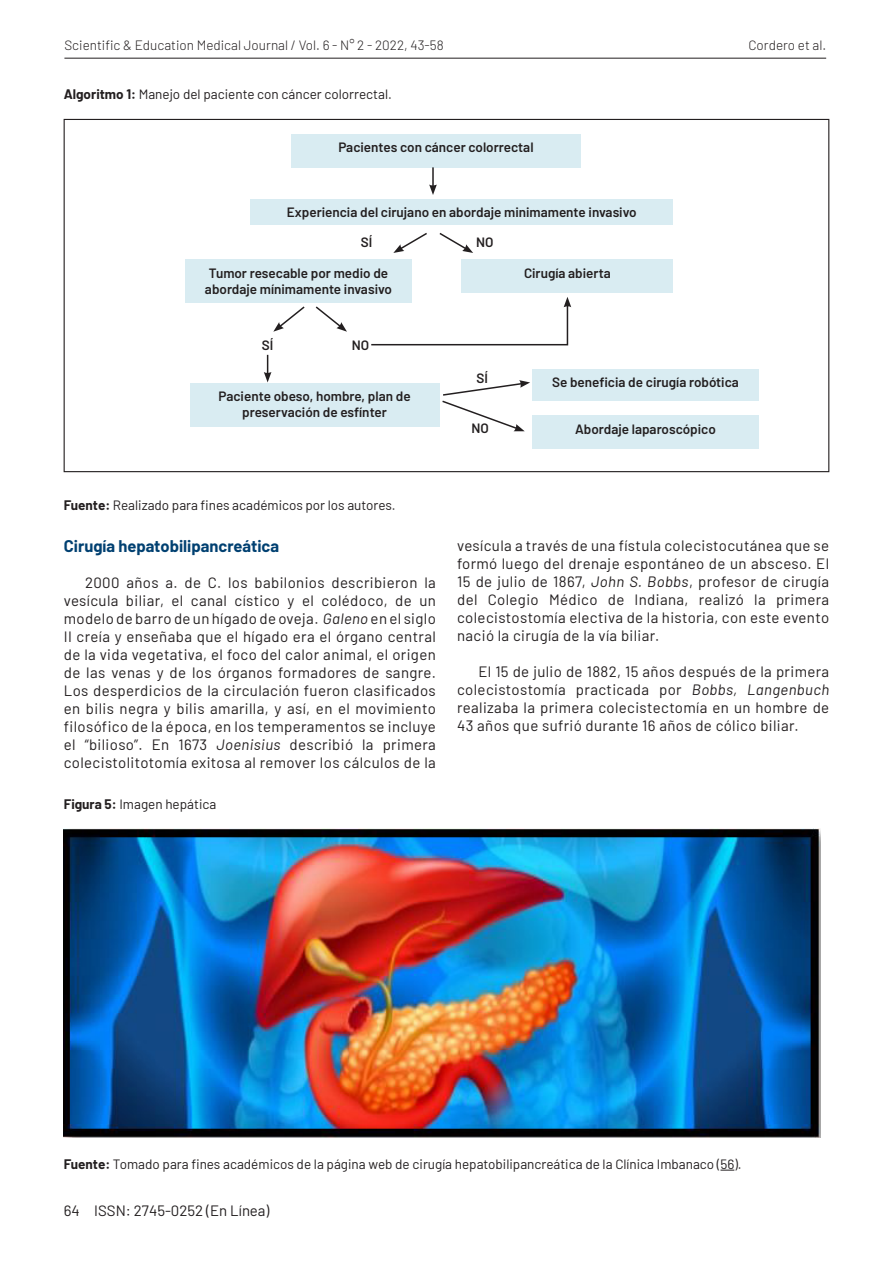
<style>
.page{position:relative;width:893px;height:1263px;background:#fff}
.page>*{position:absolute;margin:0;border:0;box-sizing:border-box;transform-origin:0 0}
.Titulo_primer_nivel{font:700 16.5px "Barlow";color:#004071}
.BODY{font:15px/18px "Barlow";letter-spacing:.025em;color:#231f20;text-align:justify}
.BODY-2{font:15px "Barlow";color:#231f20}
.Fuente{font:600 13.5px "Barlow";color:#231f20}
.Fuente-2{font:13.5px "Barlow";color:#231f20}
.Titulo_de_Figuras{font:13.5px "Barlow";color:#231f20}
.t1{font:300 13.5px "Barlow";color:#231f20}
.s1{font-weight:700}
.s2{font-style:italic}
</style>
<div class="page">
<hr style="left:64px;top:58px;width:762px;height:1px;background:#231f20">
<img style="left:64px;top:829px;width:757px;height:308px">
<svg style="left:720px;top:1170px;width:14px;height:1px"></svg>
<div style="left:291px;top:134px;width:290px;height:33px;background:#d9ecf2"></div>
<div style="left:251px;top:199px;width:422px;height:26px;background:#d9ecf2"></div>
<div style="left:185px;top:260px;width:227px;height:43px;background:#d9ecf2"></div>
<div style="left:462px;top:260px;width:211px;height:33px;background:#d9ecf2"></div>
<div style="left:190px;top:383px;width:249px;height:43px;background:#d9ecf2"></div>
<div style="left:532px;top:369px;width:227px;height:31px;background:#d9ecf2"></div>
<div style="left:532px;top:415px;width:227px;height:33px;background:#d9ecf2"></div>
<hr style="left:432px;top:167px;width:2px;height:20px;background:#231f20">
<svg style="left:429px;top:184px;width:8px;height:11px"></svg>
<svg style="left:264px;top:355px;width:7px;height:27px"></svg>
<svg style="left:393px;top:232px;width:34px;height:21px"></svg>
<svg style="left:273px;top:306px;width:32px;height:26px"></svg>
<svg style="left:439px;top:232px;width:34px;height:21px"></svg>
<svg style="left:315px;top:306px;width:32px;height:26px"></svg>
<svg style="left:442px;top:380px;width:88px;height:51px"></svg>
<svg style="left:371px;top:297px;width:200px;height:49px"></svg>
<p class="t1" style="left:64px;top:36px;width:381px">Scientific &amp; Education Medical Journal / Vol. 6 - N° 2 - 2022, 43-58</p>
<p class="t1" style="left:748px;top:36px;width:79px">Cordero et al.</p>
<p class="Titulo_de_Figuras" style="left:64px;top:84px;width:330px"><span class="s1">Algoritmo 1:</span> Manejo del paciente con cáncer colorrectal.</p>
<p class="Fuente" style="left:338px;top:138px;width:197px">Pacientes con cáncer colorrectal</p>
<p class="Fuente" style="left:287px;top:203px;width:351px">Experiencia del cirujano en abordaje minimamente invasivo</p>
<p class="Fuente" style="left:361px;top:232px;width:13px">SÍ</p>
<p class="Fuente" style="left:209px;top:263px;width:181px">Tumor resecable por medio de</p>
<p class="Fuente" style="left:205px;top:279px;width:189px">abordaje mínimamente invasivo</p>
<p class="Fuente" style="left:262px;top:335px;width:13px">SÍ</p>
<p class="Fuente" style="left:352px;top:335px;width:19px">NO</p>
<p class="Fuente" style="left:218px;top:386px;width:194px">Paciente obeso, hombre, plan de</p>
<p class="Fuente" style="left:242px;top:403px;width:146px">preservación de esfínter</p>
<p class="Fuente" style="left:476px;top:232px;width:19px">NO</p>
<p class="Fuente" style="left:524px;top:263px;width:88px">Cirugía abierta</p>
<p class="Fuente" style="left:476px;top:368px;width:13px">SÍ</p>
<p class="Fuente" style="left:471px;top:418px;width:19px">NO</p>
<p class="Fuente" style="left:552px;top:372px;width:188px">Se beneficia de cirugía robótica</p>
<p class="Fuente" style="left:575px;top:419px;width:142px">Abordaje laparoscópico</p>
<p class="Fuente-2" style="left:64px;top:495px;width:333px"><span class="s1">Fuente:</span> Realizado para fines académicos por los autores.</p>
<p class="Titulo_primer_nivel" style="left:64px;top:534px;width:217px">Cirugía hepatobilipancreática</p>
<p class="BODY" style="left:64px;top:573px;width:374px;text-indent:21px">2000 años a. de C. los babilonios describieron la vesícula biliar, el canal cístico y el colédoco, de un modelo de barro de un hígado de oveja. <span class="s2">Galeno</span> en el siglo II creía y enseñaba que el hígado era el órgano central de la vida vegetativa, el foco del calor animal, el origen de las venas y de los órganos formadores de sangre.<br>Los desperdicios de la circulación fueron clasificados en bilis negra y bilis amarilla, y así, en el movimiento filosófico de la época, en los temperamentos se incluye el “bilioso”. En 1673 <span class="s2">Joenisius</span> describió la primera colecistolitotomía exitosa al remover los cálculos de la</p>
<p class="Titulo_de_Figuras" style="left:64px;top:794px;width:154px"><span class="s1">Figura 5:</span> Imagen hepática</p>
<p class="BODY" style="left:457px;top:535px;width:374px">vesícula a través de una fístula colecistocutánea que se formó luego del drenaje espontáneo de un absceso. El 15 de julio de 1867, <span class="s2">John S. Bobbs</span>, profesor de cirugía del Colegio Médico de Indiana, realizó la primera colecistostomía electiva de la historia, con este evento nació la cirugía de la vía biliar.</p>
<p class="BODY" style="left:457px;top:661px;width:374px;text-indent:21px">El 15 de julio de 1882, 15 años después de la primera colecistostomía practicada por <span class="s2">Bobbs, Langenbuch </span>realizaba la primera colecistectomía en un hombre de 43 años que sufrió durante 16 años de cólico biliar.</p>
<p class="Fuente-2" style="left:64px;top:1154px;width:679px"><span class="s1">Fuente:</span> Tomado para fines académicos de la página web de cirugía hepatobilipancreática de la Clínica Imbanaco (56).</p>
<p class="BODY-2" style="left:64px;top:1200px;width:207px">64 ISSN: 2745-0252 (En Línea)</p>
</div>
